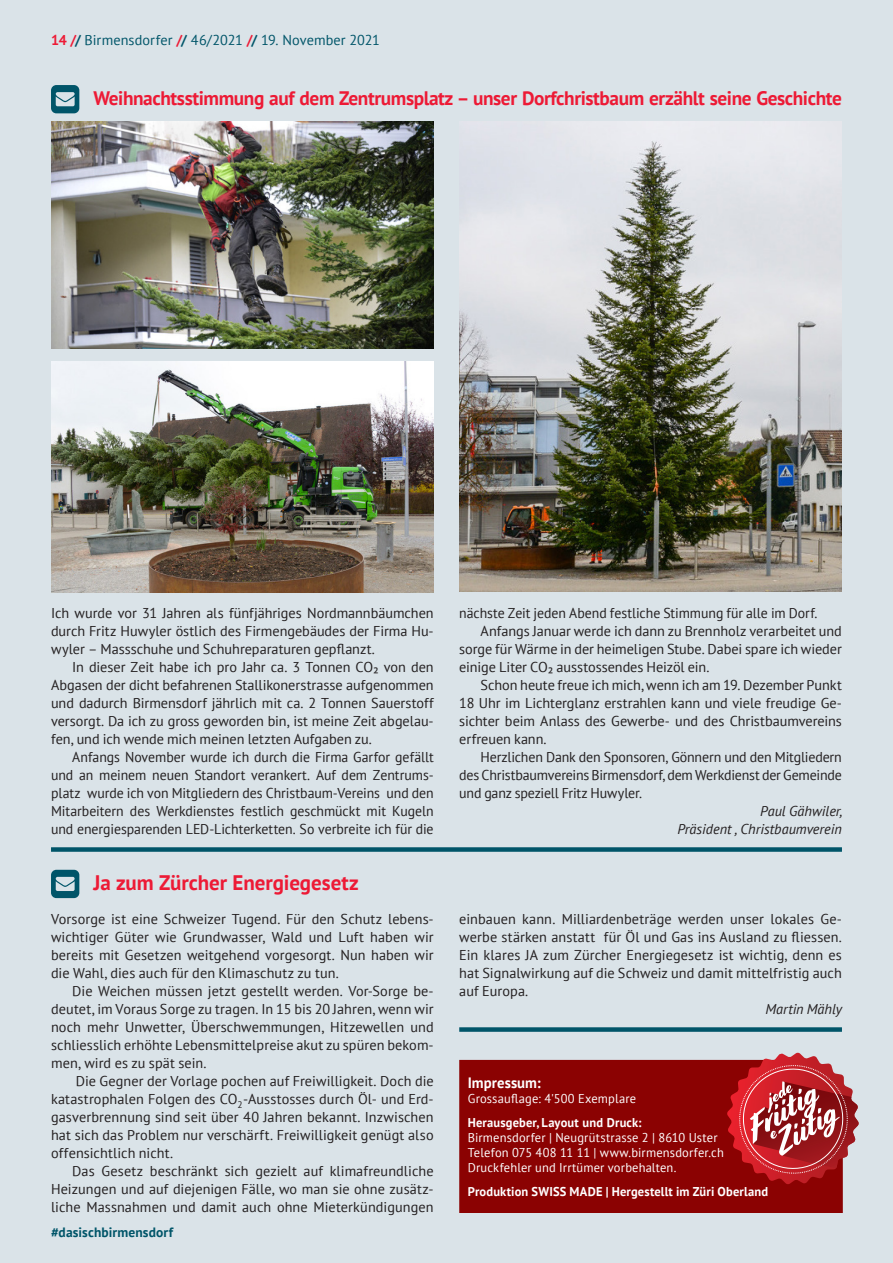
<style>
.page{position:relative;width:893px;height:1263px;background:#dae3e8}
.page>*{position:absolute;margin:0;border:0;box-sizing:border-box;transform-origin:0 0}
.t1{font:700 21px "PT Sans";letter-spacing:-.005em;color:#ed1a35}
.t2{font:700 19.5px "PT Sans";letter-spacing:-.02em;color:#ed1a35}
.t3{font:700 15px "PT Sans";letter-spacing:.005em;color:#fff}
.t4{font:14.25px/18px "PT Sans";letter-spacing:-.005em;color:#231f20;text-align:justify}
.t5{font:italic 14.25px/18px "PT Sans";color:#231f20;text-align:right}
.t6{font:14.25px "PT Sans";letter-spacing:.005em;color:#005569}
.t7{font:700 13.5px "PT Sans";letter-spacing:.01em;color:#005569}
.t8{font:12.75px/15px "PT Sans";letter-spacing:.01em;color:#fff}
.t9{font:700 12.75px "PT Sans";letter-spacing:.015em;color:#fff}
.s1{font-weight:700;color:#ed1a35}
.s2{font-weight:700}
</style>
<div class="page">
<svg style="left:51px;top:85px;width:28px;height:28px"></svg>
<img style="left:459px;top:122px;width:383px;height:470px">
<img style="left:51px;top:122px;width:383px;height:226px">
<img style="left:51px;top:362px;width:383px;height:231px">
<div style="left:51px;top:847px;width:791px;height:5px;background:#005569"></div>
<div style="left:459px;top:1027px;width:383px;height:5px;background:#005569"></div>
<svg style="left:51px;top:870px;width:28px;height:28px"></svg>
<div style="left:459px;top:1060px;width:384px;height:153px;background:#8b0202"></div>
<svg style="left:727px;top:1053px;width:132px;height:131px;background:#bb4b50"></svg>
<p class="t6" style="left:51px;top:31px;width:330px"><span class="s1">14 /</span><span class="s2">/</span> Birmensdorfer <span class="s1">/</span><span class="s2">/</span> 46/2021 <span class="s1">/</span><span class="s2">/</span> 19. November 2021</p>
<h2 class="t2" style="left:94px;top:85px;width:750px">Weihnachtsstimmung auf dem Zentrumsplatz – unser Dorfchristbaum erzählt seine Geschichte</h2>
<p class="t4" style="left:51px;top:603px;width:384px">Ich wurde vor 31 Jahren als fünfjähriges Nordmannbäumchen durch Fritz Huwyler östlich des Firmengebäudes der Firma Hu&shy;wyler – Massschuhe und Schuhreparaturen gepflanzt.</p>
<p class="t4" style="left:51px;top:657px;width:384px;text-indent:21px">In dieser Zeit habe ich pro Jahr ca. 3 Tonnen CO₂ von den Abgasen der dicht befahrenen Stallikonerstrasse aufgenommen und dadurch Birmensdorf jährlich mit ca. 2 Tonnen Sauerstoff versorgt. Da ich zu gross geworden bin, ist meine Zeit abgelau&shy;fen, und ich wende mich meinen letzten Aufgaben zu.</p>
<p class="t4" style="left:51px;top:747px;width:384px;text-indent:21px">Anfangs November wurde ich durch die Firma Garfor gefällt und an meinem neuen Standort verankert. Auf dem Zentrums&shy;platz wurde ich von Mitgliedern des Christbaum-Vereins und den Mitarbeitern des Werkdienstes festlich geschmückt mit Kugeln und energiesparenden LED-Lichterketten. So verbreite ich für die</p>
<h1 class="t1" style="left:94px;top:869px;width:267px">Ja zum Zürcher Energiegesetz</h1>
<p class="t4" style="left:51px;top:909px;width:384px">Vorsorge ist eine Schweizer Tugend. Für den Schutz lebens&shy;wichtiger Güter wie Grundwasser, Wald und Luft haben wir bereits mit Gesetzen weitgehend vorgesorgt. Nun haben wir die Wahl, dies auch für den Klimaschutz zu tun.</p>
<p class="t4" style="left:51px;top:981px;width:384px;text-indent:21px">Die Weichen müssen jetzt gestellt werden. Vor-Sorge be&shy;deutet, im Voraus Sorge zu tragen. In 15 bis 20 Jahren, wenn wir noch mehr Unwetter, Überschwemmungen, Hitzewellen und schliesslich erhöhte Lebensmittelpreise akut zu spüren bekom&shy;men, wird es zu spät sein.</p>
<p class="t4" style="left:51px;top:1071px;width:384px;text-indent:25px">Die Gegner der Vorlage pochen auf Freiwilligkeit. Doch die katastrophalen Folgen des CO<sub>2</sub>-Ausstosses durch Öl- und Erd&shy;gasverbrennung sind seit über 40 Jahren bekannt. Inzwischen hat sich das Problem nur verschärft. Freiwilligkeit genügt also offensichtlich nicht.</p>
<p class="t4" style="left:51px;top:1161px;width:384px;text-indent:21px">Das Gesetz beschränkt sich gezielt auf klimafreundliche Heizungen und auf diejenigen Fälle, wo man sie ohne zusätz&shy;liche Massnahmen und damit auch ohne Mieterkündigungen</p>
<p class="t7" style="left:51px;top:1224px;width:124px">#dasischbirmensdorf</p>
<p class="t4" style="left:459px;top:603px;width:360px">nächste Zeit jeden Abend festliche Stimmung für alle im Dorf.</p>
<p class="t4" style="left:480px;top:621px;width:363px">Anfangs Januar werde ich dann zu Brennholz verarbeitet und</p>
<p class="t4" style="left:459px;top:639px;width:384px">sorge für Wärme in der heimeligen Stube. Dabei spare ich wieder</p>
<p class="t4" style="left:459px;top:657px;width:252px">einige Liter CO₂ ausstossendes Heizöl ein.</p>
<p class="t4" style="left:480px;top:675px;width:363px">Schon heute freue ich mich, wenn ich am 19. Dezember Punkt</p>
<p class="t4" style="left:459px;top:693px;width:384px">18 Uhr im Lichterglanz erstrahlen kann und viele freudige Ge-</p>
<p class="t4" style="left:459px;top:711px;width:384px">sichter beim Anlass des Gewerbe- und des Christbaumvereins</p>
<p class="t4" style="left:459px;top:729px;width:89px">erfreuen kann.</p>
<p class="t4" style="left:480px;top:747px;width:363px">Herzlichen Dank den Sponsoren, Gönnern und den Mitgliedern</p>
<p class="t4" style="left:459px;top:765px;width:384px">des Christbaumvereins Birmensdorf, dem Werkdienst der Gemeinde</p>
<p class="t4" style="left:459px;top:783px;width:184px">und ganz speziell Fritz Huwyler.</p>
<p class="t5" style="left:677px;top:801px;width:167px">Paul Gähwiler,<br>Präsident , Christbaumverein</p>
<p class="t4" style="left:459px;top:909px;width:384px">einbauen kann. Milliardenbeträge werden unser lokales Ge&shy;werbe stärken anstatt für Öl und Gas ins Ausland zu fliessen.<br>Ein klares JA zum Zürcher Energiegesetz ist wichtig, denn es hat Signalwirkung auf die Schweiz und damit mittelfristig auch auf Europa.</p>
<p class="t5" style="left:765px;top:999px;width:78px">Martin Mähly</p>
<p class="t3" style="left:468px;top:1073px;width:75px">Impressum:</p>
<p class="t8" style="left:468px;top:1091px;width:170px">Grossauflage: 4'500 Exemplare</p>
<p class="t9" style="left:468px;top:1114px;width:175px">Herausgeber, Layout und Druck:</p>
<p class="t8" style="left:468px;top:1130px;width:258px">Birmensdorfer | Neugrütstrasse 2 | 8610 Uster<br>Telefon 075 408 11 11 | www.birmensdorfer.ch<br>Druckfehler und Irrtümer vorbehalten.</p>
<p class="t9" style="left:468px;top:1183px;width:302px">Produktion SWISS MADE | Hergestellt im Züri Oberland</p>
</div>
